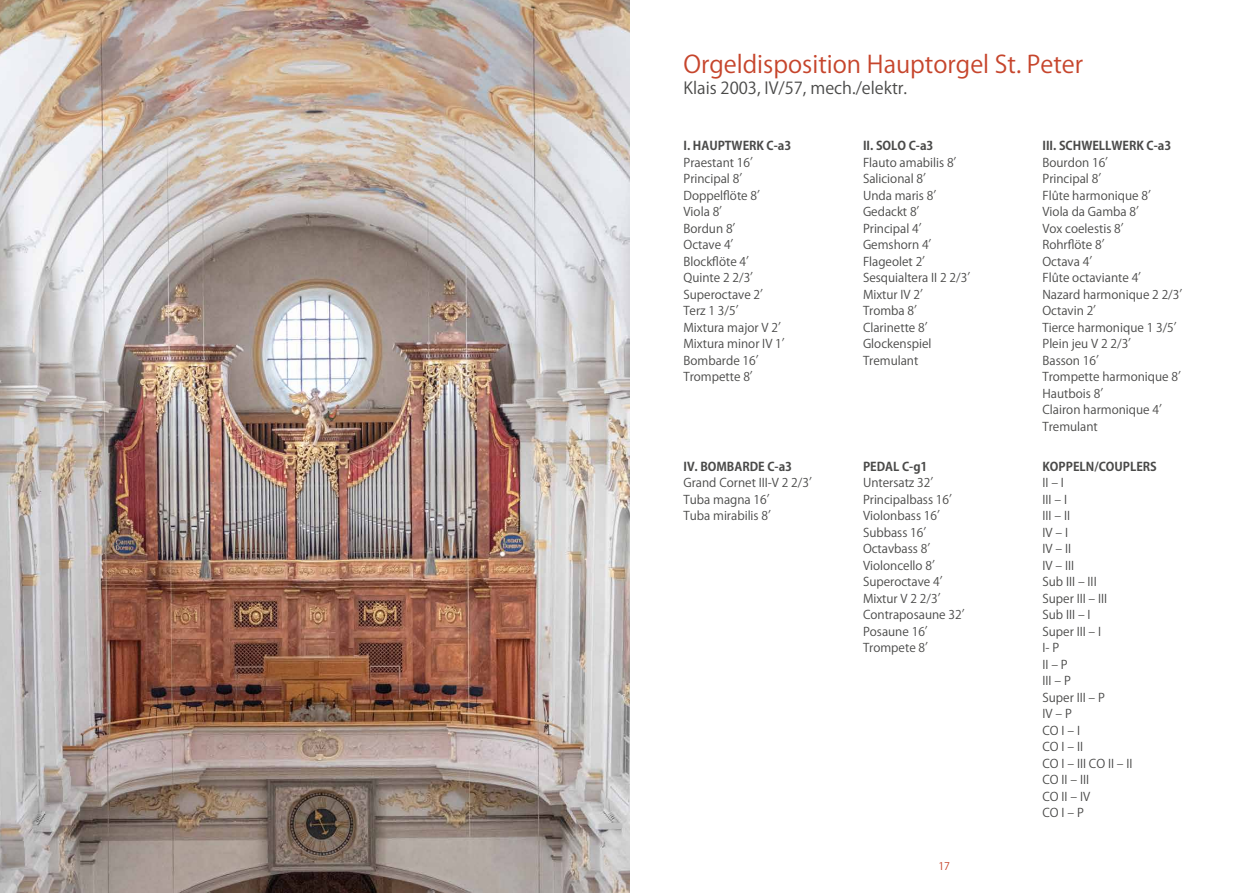
<style>
.page{position:relative;width:1259px;height:893px;background:#fff}
.page>*{position:absolute;margin:0;border:0;box-sizing:border-box;transform-origin:0 0}
.t1{font:24px "Koz Go Pro";color:#c6452c}
.t2{font:16.5px "Koz Go Pro";color:#4a4a49}
.t3{font:12px/16.5px "Koz Go Pro";color:#4a4a49}
.t4{font:700 12px "Koz Go Pro";color:#4a4a49}
.t5{font:10.5px "Koz Go Pro";color:#c6452c}
</style>
<div class="page">
<img style="left:0;top:0;width:629px;height:893px">
<h1 class="t1" style="left:683px;top:49px;width:401px">Orgeldisposition Hauptorgel St. Peter</h1>
<h2 class="t2" style="left:683px;top:77px;width:225px">Klais 2003, IV/57, mech./elektr.</h2>
<p class="t4" style="left:683px;top:138px;width:109px">I. HAUPTWERK C-a3</p>
<p class="t3" style="left:683px;top:155px;width:112px">Praestant 16′<br>Principal 8′<br>Doppelflöte 8′<br>Viola 8′<br>Bordun 8′<br>Octave 4′<br>Blockflöte 4′<br>Quinte 2 2/3′<br>Superoctave 2′<br>Terz 1 3/5′<br>Mixtura major V 2′<br>Mixtura minor IV 1′<br>Bombarde 16′<br>Trompette 8′</p>
<p class="t4" style="left:683px;top:458px;width:110px">IV. BOMBARDE C-a3</p>
<p class="t3" style="left:683px;top:475px;width:139px">Grand Cornet III-V 2 2/3′<br>Tuba magna 16′<br>Tuba mirabilis 8′</p>
<p class="t4" style="left:863px;top:138px;width:72px">II. SOLO C-a3</p>
<p class="t3" style="left:863px;top:155px;width:118px">Flauto amabilis 8′<br>Salicional 8′<br>Unda maris 8′<br>Gedackt 8′<br>Principal 4′<br>Gemshorn 4′<br>Flageolet 2′<br>Sesquialtera II 2 2/3′<br>Mixtur IV 2′<br>Tromba 8′<br>Clarinette 8′<br>Glockenspiel<br>Tremulant</p>
<p class="t4" style="left:863px;top:458px;width:66px">PEDAL C-g1</p>
<p class="t3" style="left:863px;top:475px;width:112px">Untersatz 32′<br>Principalbass 16′<br>Violonbass 16′<br>Subbass 16′<br>Octavbass 8′<br>Violoncello 8′<br>Superoctave 4′<br>Mixtur V 2 2/3′<br>Contraposaune 32′<br>Posaune 16′<br>Trompete 8′</p>
<p class="t5" style="left:938px;top:859px;width:13px">17</p>
<p class="t4" style="left:1042px;top:138px;width:130px">III. SCHWELLWERK C-a3</p>
<p class="t3" style="left:1042px;top:155px;width:150px">Bourdon 16′<br>Principal 8′<br>Flûte harmonique 8′<br>Viola da Gamba 8′<br>Vox coelestis 8′<br>Rohrflöte 8′<br>Octava 4′<br>Flûte octaviante 4′<br>Nazard harmonique 2 2/3′<br>Octavin 2′<br>Tierce harmonique 1 3/5′<br>Plein jeu V 2 2/3′<br>Basson 16′<br>Trompette harmonique 8′<br>Hautbois 8′<br>Clairon harmonique 4′<br>Tremulant</p>
<p class="t4" style="left:1042px;top:458px;width:116px">KOPPELN/COUPLERS</p>
<p class="t3" style="left:1042px;top:475px;width:92px">II – I<br>III – I<br>III – II<br>IV – I<br>IV – II<br>IV – III<br>Sub III – III<br>Super III – III<br>Sub III – I<br>Super III – I<br>I- P<br>II – P<br>III – P<br>Super III – P<br>IV – P<br>CO I – I<br>CO I – II<br>CO I – III CO II – II<br>CO II – III<br>CO II – IV<br>CO I – P</p>
</div>
